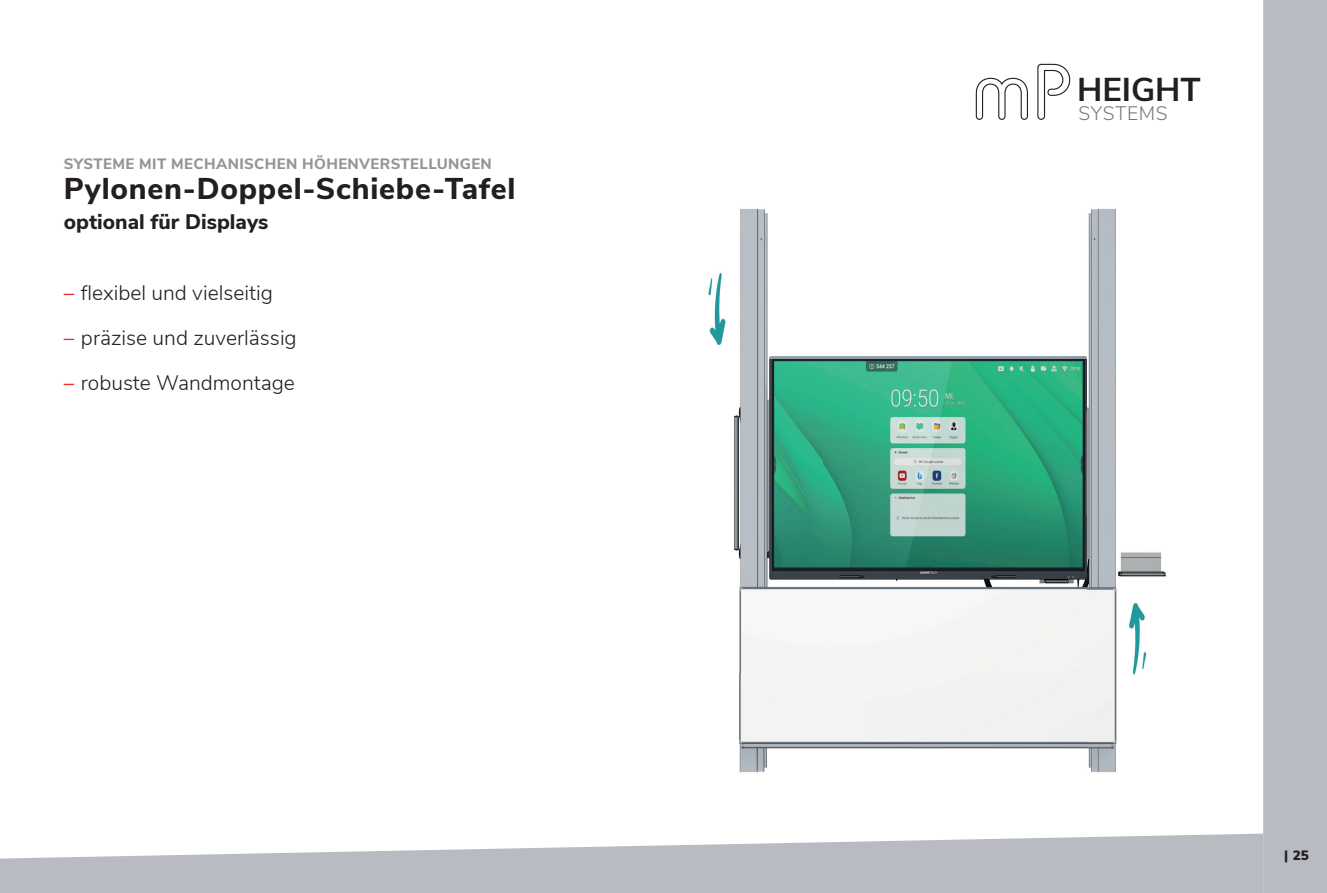
<style>
.page{position:relative;width:1327px;height:893px;background:#fff}
.page>*{position:absolute;margin:0;border:0;box-sizing:border-box;transform-origin:0 0}
.t1{font:700 33px "Nunito Sans";color:#231f20}
.t2{font:800 30px "Nunito Sans";letter-spacing:.025em;color:#231f20}
.t3{font:300 21px "Nunito Sans";color:#231f20}
.t4{font:800 21px "Nunito Sans";color:#231f20}
.t5{font:300 19.5px "Nunito Sans";letter-spacing:.025em;color:#76787b}
.t6{font:800 15px "Nunito Sans";letter-spacing:.025em;color:#939598}
.t7{font:900 13.5px "Nunito Sans";color:#231f20}
.s1{font-weight:600;color:#ee2d2d}
</style>
<div class="page">
<div style="left:1263px;top:0;width:64px;height:893px;background:#b8bbc2"></div>
<img style="left:708px;top:208px;width:458px;height:565px">
<svg style="left:975px;top:77px;width:53px;height:43px"></svg>
<svg style="left:1037px;top:64px;width:33px;height:56px"></svg>
<svg style="left:0;top:834px;width:1263px;height:59px;fill:#b8bbc2"></svg>
<p class="t6" style="left:64px;top:153px;width:429px">SYSTEME MIT MECHANISCHEN HÖHENVERSTELLUNGEN</p>
<h2 class="t2" style="left:64px;top:167px;width:453px">Pylonen-Doppel-Schiebe-Tafel</h2>
<p class="t4" style="left:64px;top:207px;width:206px">optional für Displays</p>
<p class="t3" style="left:64px;top:277px;width:210px"><span class="s1">–</span> flexibel und vielseitig</p>
<p class="t3" style="left:64px;top:322px;width:234px"><span class="s1">–</span> präzise und zuverlässig</p>
<p class="t3" style="left:64px;top:367px;width:232px"><span class="s1">–</span> robuste Wandmontage</p>
<h1 class="t1" style="left:1077px;top:65px;width:125px">HEIGHT</h1>
<p class="t5" style="left:1078px;top:99px;width:91px">SYSTEMS</p>
<p class="t7" style="left:1284px;top:845px;width:26px">| 25</p>
</div>
